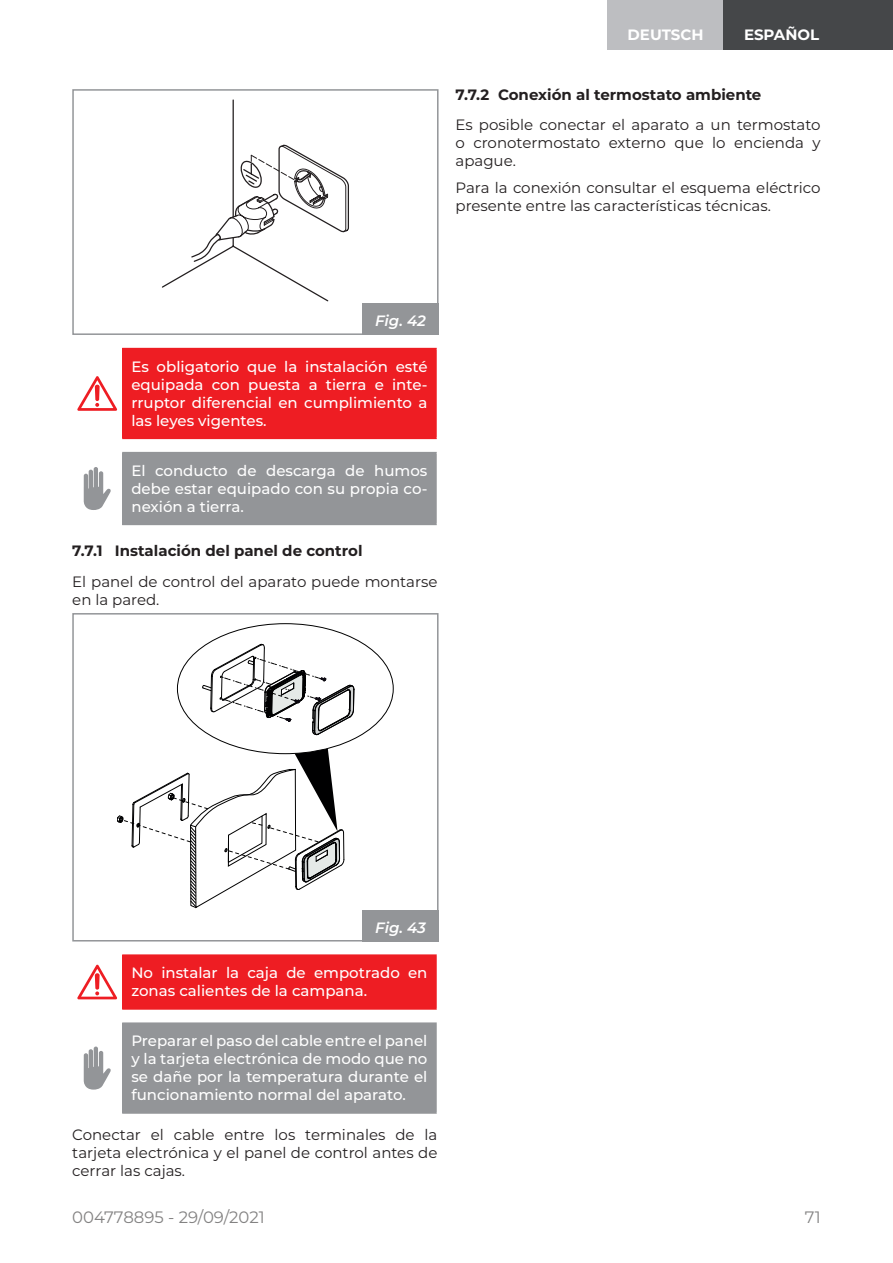
<style>
.page{position:relative;width:893px;height:1263px;background:#fff}
.page>*{position:absolute;margin:0;border:0;box-sizing:border-box;transform-origin:0 0}
.t1{font:16.5px "Montserrat";color:#838282}
.t2{font:500 15px/18px "Montserrat";color:#fff;text-align:justify}
.t3{font:15px/18px "Montserrat";color:#231f20}
.t4{font:700 15px "Montserrat";color:#231f20}
.t5{font:700 15px "Montserrat";color:#fff}
.t6{font:italic 600 15px "Montserrat";letter-spacing:-.005em;color:#fff}
</style>
<div class="page">
<div style="left:608px;top:0;width:116px;height:50px;background:#bdbec1"></div>
<div style="left:724px;top:0;width:169px;height:50px;background:#454749"></div>
<svg style="left:162px;top:99px;width:187px;height:202px"></svg>
<div style="left:72px;top:89px;width:367px;height:246px;border:2px solid #939598"></div>
<div style="left:362px;top:303px;width:77px;height:32px;background:#939598"></div>
<div style="left:123px;top:349px;width:313px;height:89px;background:#ee1d23"></div>
<hr style="left:122px;top:348px;width:315px;height:1px;background:#ee1d23">
<hr style="left:435px;top:349px;width:2px;height:89px;background:#ee1d23">
<hr style="left:122px;top:438px;width:315px;height:1px;background:#ee1d23">
<hr style="left:122px;top:349px;width:2px;height:89px;background:#ee1d23">
<svg style="left:77px;top:376px;width:40px;height:35px"></svg>
<div style="left:123px;top:453px;width:313px;height:71px;background:#939598"></div>
<hr style="left:122px;top:452px;width:315px;height:1px;background:#939598">
<hr style="left:435px;top:453px;width:2px;height:71px;background:#939598">
<hr style="left:122px;top:524px;width:315px;height:1px;background:#939598">
<hr style="left:122px;top:453px;width:2px;height:71px;background:#939598">
<svg style="left:84px;top:467px;width:27px;height:43px"></svg>
<svg style="left:117px;top:623px;width:277px;height:285px"></svg>
<div style="left:72px;top:613px;width:367px;height:328px;border:2px solid #939598"></div>
<div style="left:362px;top:910px;width:77px;height:31px;background:#939598"></div>
<div style="left:123px;top:955px;width:313px;height:54px;background:#ee1d23"></div>
<hr style="left:122px;top:954px;width:315px;height:2px;background:#ee1d23">
<hr style="left:435px;top:956px;width:2px;height:52px;background:#ee1d23">
<hr style="left:122px;top:1008px;width:315px;height:2px;background:#ee1d23">
<hr style="left:122px;top:956px;width:2px;height:52px;background:#ee1d23">
<svg style="left:77px;top:965px;width:40px;height:34px"></svg>
<div style="left:123px;top:1023px;width:313px;height:90px;background:#939598"></div>
<hr style="left:122px;top:1022px;width:315px;height:2px;background:#939598">
<hr style="left:435px;top:1024px;width:2px;height:88px;background:#939598">
<hr style="left:122px;top:1112px;width:315px;height:2px;background:#939598">
<hr style="left:122px;top:1024px;width:2px;height:88px;background:#939598">
<svg style="left:84px;top:1046px;width:27px;height:43px"></svg>
<p class="t5" style="left:628px;top:24px;width:77px">DEUTSCH</p>
<p class="t5" style="left:744px;top:24px;width:77px">ESPAÑOL</p>
<p class="t4" style="left:455px;top:83px;width:307px">7.7.2 Conexión al termostato ambiente</p>
<p class="t3" style="left:455px;top:115px;width:367px;text-align:justify">Es posible conectar el aparato a un termostato o cronotermostato externo que lo encienda y apague.</p>
<p class="t3" style="left:455px;top:178px;width:367px">Para la conexión consultar el esquema eléctrico presente entre las características técnicas.</p>
<p class="t6" style="left:375px;top:310px;width:52px">Fig. 42</p>
<p class="t2" style="left:131px;top:357px;width:298px">Es obligatorio que la instalación esté equipada con puesta a tierra e inte&shy;rruptor diferencial en cumplimiento a las leyes vigentes.</p>
<p class="t2" style="left:131px;top:461px;width:298px">El conducto de descarga de humos debe estar equipado con su propia co&shy;nexión a tierra.</p>
<p class="t4" style="left:72px;top:540px;width:292px">7.7.1 Instalación del panel de control</p>
<p class="t3" style="left:72px;top:572px;width:367px">El panel de control del aparato puede montarse en la pared.</p>
<p class="t6" style="left:375px;top:917px;width:52px">Fig. 43</p>
<p class="t2" style="left:131px;top:963px;width:298px">No instalar la caja de empotrado en zonas calientes de la campana.</p>
<p class="t2" style="left:131px;top:1031px;width:298px">Preparar el paso del cable entre el panel y la tarjeta electrónica de modo que no se dañe por la temperatura durante el funcionamiento normal del aparato.</p>
<p class="t3" style="left:72px;top:1125px;width:367px;text-align:justify">Conectar el cable entre los terminales de la tarjeta electrónica y el panel de control antes de cerrar las cajas.</p>
<p class="t1" style="left:72px;top:1206px;width:194px">004778895 - 29/09/2021</p>
<p class="t1" style="left:805px;top:1206px;width:17px">71</p>
</div>
